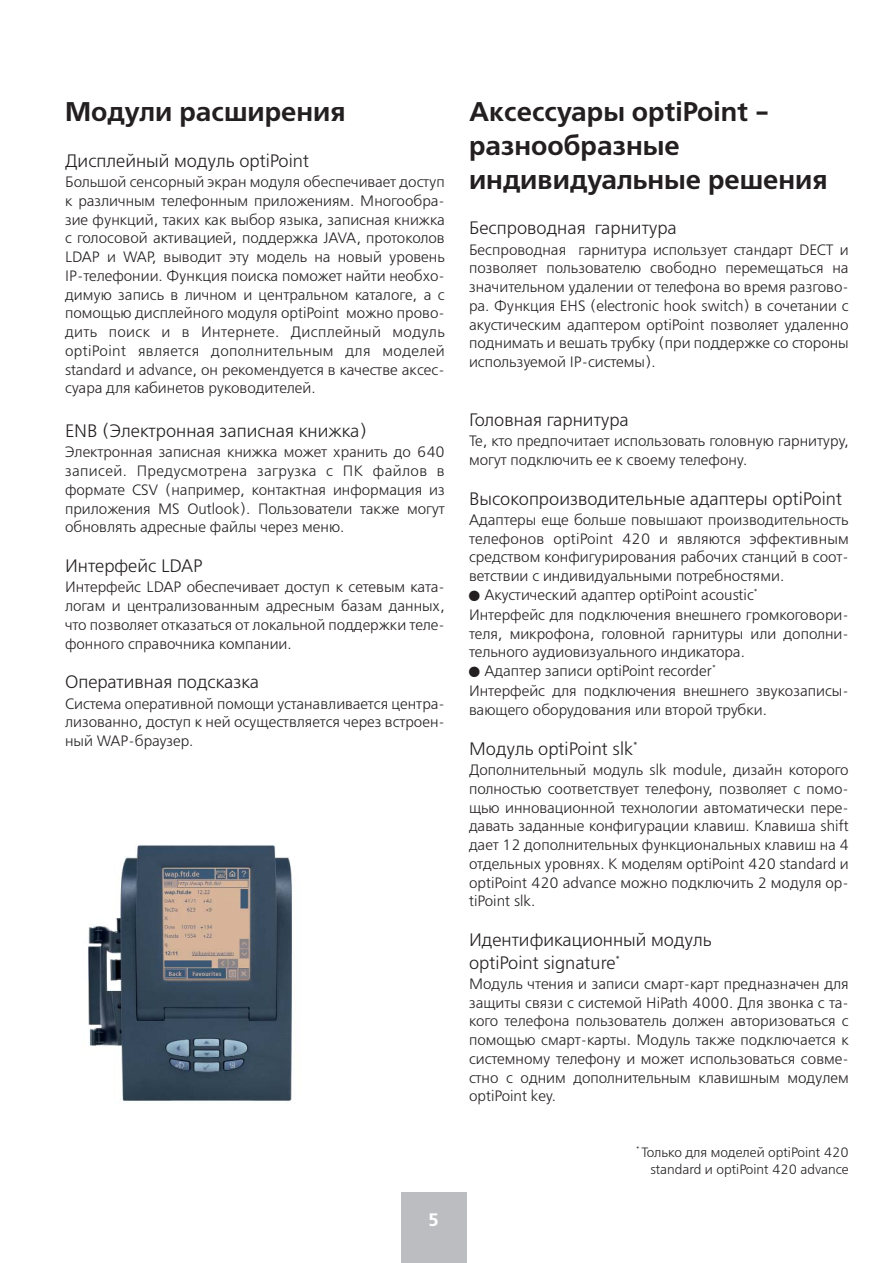
<style>
.page{position:relative;width:893px;height:1263px;background:#fff}
.page>*{position:absolute;margin:0;border:0;box-sizing:border-box;transform-origin:0 0}
.t1{font:700 27px/33.8px "Free Set C";color:#231f20}
.t2{font:18px/22.5px "Free Set C";color:#231f20}
.t3{font:700 18px "Free Set C";color:#fff}
.t4{font:15px/18.8px "Free Set C";color:#231f20;text-align:justify}
.t5{font:13.5px/17px "Free Set C";color:#231f20;text-align:right}
</style>
<div class="page">
<div style="left:401px;top:1193px;width:66px;height:70px;background:#bbbdc0"></div>
<img style="left:88px;top:845px;width:204px;height:257px">
<h1 class="t1" style="left:65px;top:98px;width:282px">Модули расширения</h1>
<p class="t2" style="left:65px;top:151px;width:245px">Дисплейный модуль optiPoint</p>
<p class="t4" style="left:65px;top:174px;width:381px">Большой сенсорный экран модуля обеспечивает доступ к различным телефонным приложениям. Многообра&shy;зие функций, таких как выбор языка, записная книжка с голосовой активацией, поддержка JAVA, протоколов LDAP и WAP, выводит эту модель на новый уровень IP-телефонии. Функция поиска поможет найти необхо&shy;димую запись в личном и центральном каталоге, а с помощью дисплейного модуля optiPoint можно прово&shy;дить поиск и в Интернете. Дисплейный модуль optiPoint является дополнительным для моделей standard и advance, он рекомендуется в качестве аксес&shy;суара для кабинетов руководителей.</p>
<p class="t2" style="left:65px;top:421px;width:303px">ENB (Электронная записная книжка)</p>
<p class="t4" style="left:65px;top:444px;width:381px">Электронная записная книжка может хранить до 640 записей. Предусмотрена загрузка с ПК файлов в формате CSV (например, контактная информация из приложения MS Outlook). Пользователи также могут обновлять адресные файлы через меню.</p>
<p class="t2" style="left:65px;top:556px;width:139px">Интерфейс LDAP</p>
<p class="t4" style="left:65px;top:579px;width:381px">Интерфейс LDAP обеспечивает доступ к сетевым ката&shy;логам и централизованным адресным базам данных, что позволяет отказаться от локальной поддержки теле&shy;фонного справочника компании.</p>
<p class="t2" style="left:65px;top:673px;width:196px">Оперативная подсказка</p>
<p class="t4" style="left:65px;top:696px;width:381px">Система оперативной помощи устанавливается центра&shy;лизованно, доступ к ней осуществляется через встроен&shy;ный WAP-браузер.</p>
<p class="t3" style="left:428px;top:1213px;width:13px">5</p>
<h1 class="t1" style="left:469px;top:98px;width:360px">Аксессуары optiPoint - разнообразные индивидуальные решения</h1>
<p class="t2" style="left:469px;top:219px;width:209px">Беспроводная гарнитура</p>
<p class="t4" style="left:469px;top:242px;width:381px">Беспроводная гарнитура использует стандарт DECT и позволяет пользователю свободно перемещаться на значительном удалении от телефона во время разгово&shy;ра. Функция EHS (electronic hook switch) в сочетании с акустическим адаптером optiPoint позволяет удаленно поднимать и вешать трубку (при поддержке со стороны используемой IP-системы).</p>
<p class="t2" style="left:469px;top:410px;width:161px">Головная гарнитура</p>
<p class="t4" style="left:469px;top:433px;width:381px">Те, кто предпочитает использовать головную гарнитуру, могут подключить ее к своему телефону.</p>
<p class="t2" style="left:469px;top:489px;width:375px">Высокопроизводительные адаптеры optiPoint</p>
<p class="t4" style="left:469px;top:512px;width:381px">Адаптеры еще больше повышают производительность</p>
<p class="t4" style="left:469px;top:530px;width:381px">телефонов optiPoint 420 и являются эффективным</p>
<p class="t4" style="left:469px;top:549px;width:381px">средством конфигурирования рабочих станций в соот-</p>
<p class="t4" style="left:469px;top:568px;width:317px">ветствии с индивидуальными потребностями.</p>
<p class="t4" style="left:484px;top:587px;width:275px">Акустический адаптер optiPoint acoustic<sup>*</sup></p>
<p class="t4" style="left:469px;top:607px;width:381px">Интерфейс для подключения внешнего громкоговори-</p>
<p class="t4" style="left:469px;top:626px;width:381px">теля, микрофона, головной гарнитуры или дополни-</p>
<p class="t4" style="left:469px;top:644px;width:277px">тельного аудиовизуального индикатора.</p>
<p class="t4" style="left:484px;top:663px;width:233px">Адаптер записи optiPoint recorder<sup>*</sup></p>
<p class="t4" style="left:469px;top:683px;width:381px">Интерфейс для подключения внешнего звукозаписы&shy;вающего оборудования или второй трубки.</p>
<p class="t2" style="left:469px;top:739px;width:170px">Модуль optiPoint slk<sup>*</sup></p>
<p class="t4" style="left:469px;top:762px;width:381px">Дополнительный модуль slk module, дизайн которого полностью соответствует телефону, позволяет с помо&shy;щью инновационной технологии автоматически пере&shy;давать заданные конфигурации клавиш. Клавиша shift дает 12 дополнительных функциональных клавиш на 4 отдельных уровнях. К моделям optiPoint 420 standard и optiPoint 420 advance можно подключить 2 модуля op&shy;tiPoint slk.</p>
<p class="t2" style="left:469px;top:931px;width:244px">Идентификационный модуль optiPoint signature<sup>*</sup></p>
<p class="t4" style="left:469px;top:976px;width:381px">Модуль чтения и записи смарт-карт предназначен для защиты связи с системой HiPath 4000. Для звонка с та&shy;кого телефона пользователь должен авторизоваться с помощью смарт-карты. Модуль также подключается к системному телефону и может использоваться совме&shy;стно с одним дополнительным клавишным модулем optiPoint key.</p>
<p class="t5" style="left:636px;top:1145px;width:214px"><sup>*</sup> Только для моделей optiPoint 420 standard и optiPoint 420 advance</p>
</div>
